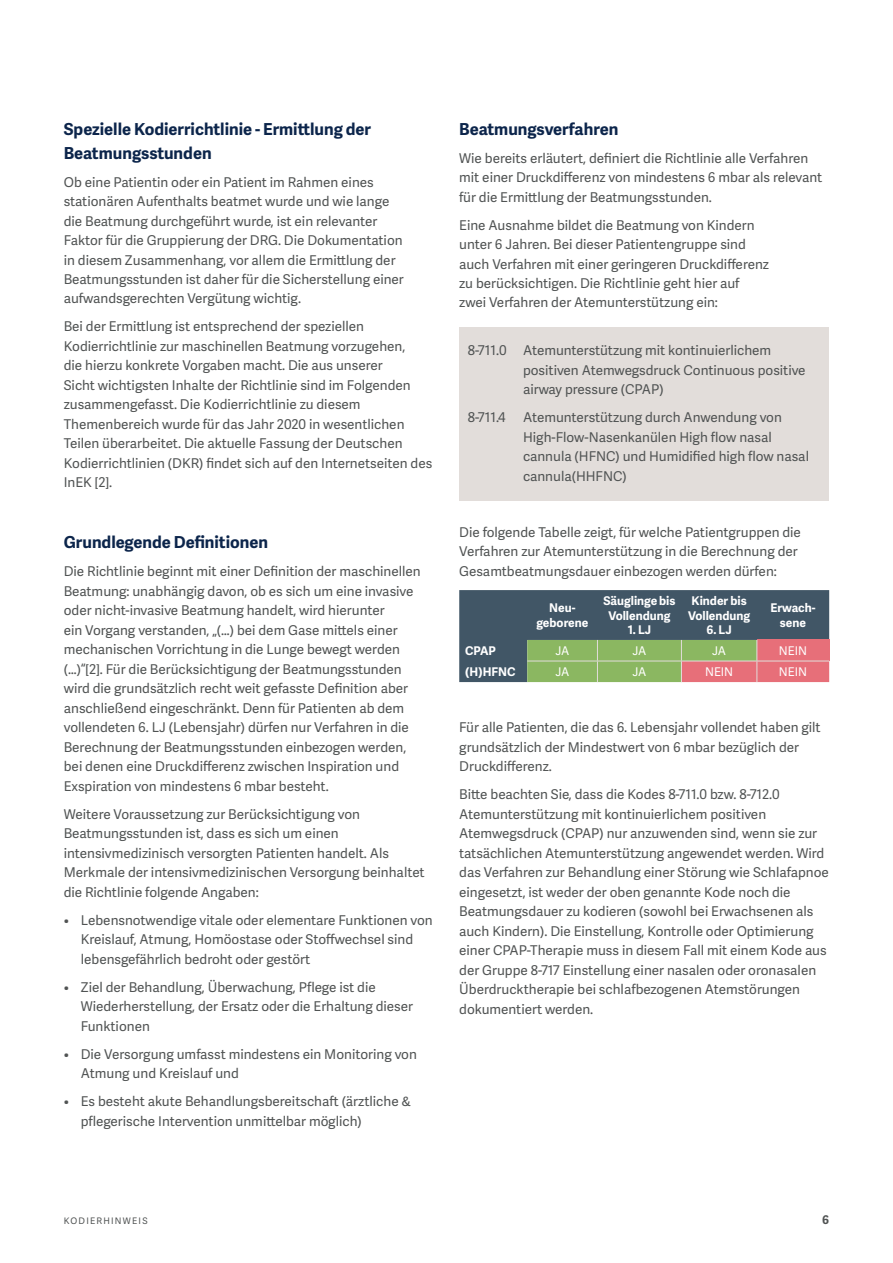
<style>
.page{position:relative;width:893px;height:1263px;background:#fff}
.page>*{position:absolute;margin:0;border:0;box-sizing:border-box;transform-origin:0 0}
.t1{font:700 16.5px/24px "Adelle Sans";color:#0c254b}
.t2{font:13.5px/19.5px "Adelle Sans";color:#505353}
.t3{font:700 12px/14.4px "Adelle Sans";color:#fff;text-align:center}
.t4{font:12px "Adelle Sans";color:#fff}
.t5{font:700 12px "Adelle Sans";color:#505353}
.t6{font:9px "Adelle Sans";letter-spacing:.135em;color:#505353}
</style>
<div class="page">
<div style="left:459px;top:327px;width:370px;height:174px;background:#e2ddda"></div>
<svg style="left:459px;top:590px;width:370px;height:92px;background:#6a7169"></svg>
<p class="t1" style="left:64px;top:116px;width:309px">Spezielle Kodierrichtlinie - Ermittlung der<br>Beatmungsstunden</p>
<p class="t2" style="left:64px;top:172px;width:342px">Ob eine Patientin oder ein Patient im Rahmen eines stationären Aufenthalts beatmet wurde und wie lange die Beatmung durchgeführt wurde, ist ein relevanter Faktor für die Gruppierung der DRG. Die Dokumentation in diesem Zusammenhang, vor allem die Ermittlung der Beatmungsstunden ist daher für die Sicherstellung einer aufwandsgerechten Vergütung wichtig.</p>
<p class="t2" style="left:64px;top:316px;width:370px">Bei der Ermittlung ist entsprechend der speziellen Kodierrichtlinie zur maschinellen Beatmung vorzugehen,<br>die hierzu konkrete Vorgaben macht. Die aus unserer<br>Sicht wichtigsten Inhalte der Richtlinie sind im Folgenden zusammengefasst. Die Kodierrichtlinie zu diesem Themenbereich wurde für das Jahr 2020 in wesentlichen Teilen überarbeitet. Die aktuelle Fassung der Deutschen Kodierrichtlinien (DKR) findet sich auf den Internetseiten des InEK [2].</p>
<p class="t1" style="left:64px;top:529px;width:206px">Grundlegende Definitionen</p>
<p class="t2" style="left:64px;top:561px;width:358px">Die Richtlinie beginnt mit einer Definition der maschinellen Beatmung: unabhängig davon, ob es sich um eine invasive oder nicht-invasive Beatmung handelt, wird hierunter<br>ein Vorgang verstanden, „(…) bei dem Gase mittels einer mechanischen Vorrichtung in die Lunge bewegt werden (…)“[2]. Für die Berücksichtigung der Beatmungsstunden wird die grundsätzlich recht weit gefasste Definition aber anschließend eingeschränkt. Denn für Patienten ab dem vollendeten 6. LJ (Lebensjahr) dürfen nur Verfahren in die Berechnung der Beatmungsstunden einbezogen werden, bei denen eine Druckdifferenz zwischen Inspiration und Exspiration von mindestens 6 mbar besteht.</p>
<p class="t2" style="left:64px;top:803px;width:362px">Weitere Voraussetzung zur Berücksichtigung von Beatmungsstunden ist, dass es sich um einen intensivmedizinisch versorgten Patienten handelt. Als Merkmale der intensivmedizinischen Versorgung beinhaltet die Richtlinie folgende Angaben:</p>
<p class="t2" style="left:81px;top:909px;width:353px;text-indent:-17px">• Lebensnotwendige vitale oder elementare Funktionen von<br>Kreislauf, Atmung, Homöostase oder Stoffwechsel sind lebensgefährlich bedroht oder gestört</p>
<p class="t2" style="left:81px;top:976px;width:334px;text-indent:-17px">• Ziel der Behandlung, Überwachung, Pflege ist die<br>Wiederherstellung, der Ersatz oder die Erhaltung dieser<br>Funktionen</p>
<p class="t2" style="left:81px;top:1043px;width:338px;text-indent:-17px">• Die Versorgung umfasst mindestens ein Monitoring von<br>Atmung und Kreislauf und</p>
<p class="t2" style="left:81px;top:1091px;width:332px;text-indent:-17px">• Es besteht akute Behandlungsbereitschaft (ärztliche &amp; pflegerische Intervention unmittelbar möglich)</p>
<p class="t1" style="left:459px;top:116px;width:161px">Beatmungsverfahren</p>
<p class="t2" style="left:459px;top:148px;width:364px">Wie bereits erläutert, definiert die Richtlinie alle Verfahren mit einer Druckdifferenz von mindestens 6 mbar als relevant für die Ermittlung der Beatmungsstunden.</p>
<p class="t2" style="left:459px;top:214px;width:311px">Eine Ausnahme bildet die Beatmung von Kindern unter 6 Jahren. Bei dieser Patientengruppe sind auch Verfahren mit einer geringeren Druckdifferenz zu berücksichtigen. Die Richtlinie geht hier auf zwei Verfahren der Atemunterstützung ein:</p>
<p class="t2" style="left:523px;top:340px;width:284px;text-indent:-55px">8-711.0 Atemunterstützung mit kontinuierlichem positiven Atemwegsdruck Continuous positive airway pressure (CPAP)</p>
<p class="t2" style="left:468px;top:407px;width:39px">8-711.4</p>
<p class="t2" style="left:523px;top:407px;width:287px">Atemunterstützung durch Anwendung von High-Flow-Nasenkanülen High flow nasal cannula (HFNC) und Humidified high flow nasal cannula(HHFNC)</p>
<p class="t2" style="left:459px;top:522px;width:343px">Die folgende Tabelle zeigt, für welche Patientgruppen die<br>Verfahren zur Atemunterstützung in die Berechnung der<br>Gesamtbeatmungsdauer einbezogen werden dürfen:</p>
<p class="t3" style="left:536px;top:600px;width:53px">Neu&shy;geborene</p>
<p class="t3" style="left:603px;top:593px;width:73px">Säuglinge bis<br>Vollendung</p>
<p class="t3" style="left:688px;top:593px;width:64px;text-align:left">Kinder bis<br>Vollendung</p>
<p class="t3" style="left:707px;top:622px;width:27px">6. LJ</p>
<p class="t3" style="left:770px;top:600px;width:47px">Erwach&shy;sene</p>
<p class="t3" style="left:628px;top:622px;width:25px">1. LJ</p>
<p class="t3" style="left:465px;top:643px;width:32px">CPAP</p>
<p class="t4" style="left:555px;top:642px;width:15px">JA</p>
<p class="t4" style="left:632px;top:642px;width:15px">JA</p>
<p class="t4" style="left:712px;top:642px;width:15px">JA</p>
<p class="t4" style="left:779px;top:642px;width:30px">NEIN</p>
<p class="t3" style="left:465px;top:664px;width:52px">(H)HFNC</p>
<p class="t4" style="left:555px;top:663px;width:15px">JA</p>
<p class="t4" style="left:632px;top:663px;width:15px">JA</p>
<p class="t4" style="left:705px;top:663px;width:30px">NEIN</p>
<p class="t4" style="left:779px;top:663px;width:30px">NEIN</p>
<p class="t2" style="left:459px;top:717px;width:363px">Für alle Patienten, die das 6. Lebensjahr vollendet haben gilt grundsätzlich der Mindestwert von 6 mbar bezüglich der<br>Druckdifferenz.</p>
<p class="t2" style="left:459px;top:784px;width:371px">Bitte beachten Sie, dass die Kodes 8-711.0 bzw. 8-712.0<br>Atemunterstützung mit kontinuierlichem positiven Atemwegsdruck (CPAP) nur anzuwenden sind, wenn sie zur tatsächlichen Atemunterstützung angewendet werden. Wird das Verfahren zur Behandlung einer Störung wie Schlafapnoe eingesetzt, ist weder der oben genannte Kode noch die Beatmungsdauer zu kodieren (sowohl bei Erwachsenen als auch Kindern). Die Einstellung, Kontrolle oder Optimierung einer CPAP-Therapie muss in diesem Fall mit einem Kode aus der Gruppe 8-717 Einstellung einer nasalen oder oronasalen Überdrucktherapie bei schlafbezogenen Atemstörungen dokumentiert werden.</p>
<p class="t6" style="left:64px;top:1215px;width:85px">KODIERHINWEIS</p>
<p class="t5" style="left:822px;top:1211px;width:8px">6</p>
</div>
